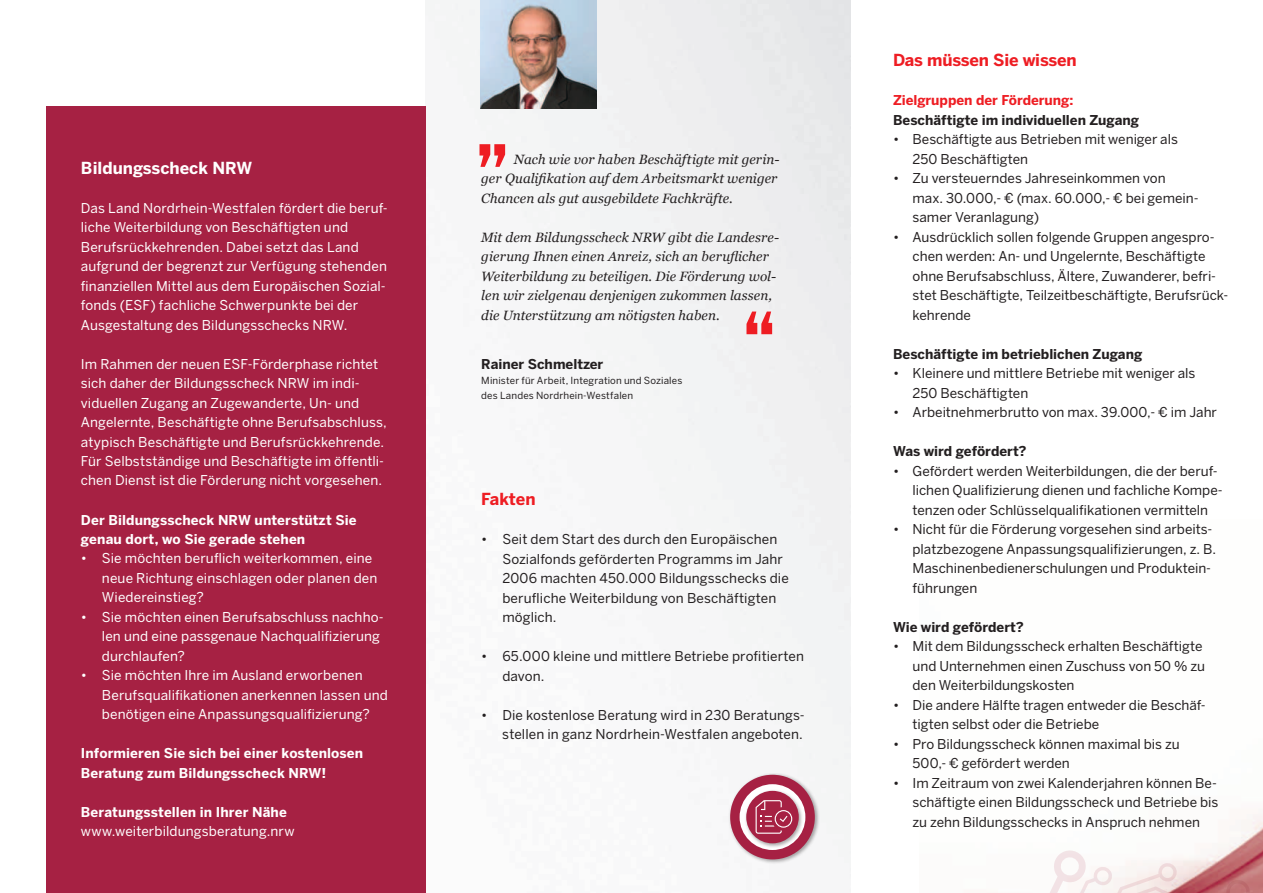
<style>
.page{position:relative;width:1263px;height:893px;background:#fff}
.page>*{position:absolute;margin:0;border:0;box-sizing:border-box;transform-origin:0 0}
.t1{font:700 16.5px "Benton Sans";letter-spacing:-.01em;color:#ee1d23}
.t2{font:700 16.5px "Benton Sans";color:#fff}
.t3{font:13.5px/19.5px "Benton Sans";color:#231f20}
.t4{font:13.5px/19.5px "Benton Sans";letter-spacing:.01em;color:#fff}
.t5{font:italic 13.5px/19.5px "Georgia";letter-spacing:.005em;color:#231f20}
.t6{font:700 13.5px/19.5px "Benton Sans";letter-spacing:.01em;color:#fff}
.t7{font:700 13.5px "Benton Sans";color:#231f20}
.t8{font:700 13.5px "Benton Sans";color:#ee1d23}
.t9{font:9.75px/15px "Benton Sans";letter-spacing:.015em;color:#231f20}
</style>
<div class="page">
<img style="left:425px;top:0;width:425px;height:893px">
<img style="left:480px;top:0;width:117px;height:108px">
<div style="left:46px;top:106px;width:379px;height:787px;background:#a62143"></div>
<img style="left:1218px;top:814px;width:45px;height:34px">
<svg style="left:1050px;top:848px;width:213px;height:45px"></svg>
<svg style="left:479px;top:144px;width:26px;height:23px"></svg>
<svg style="left:746px;top:312px;width:26px;height:22px"></svg>
<div style="left:728px;top:773px;width:92px;height:91px;background:#231f20;opacity:.4"></div>
<div style="left:730px;top:775px;width:85px;height:84px;background:#a62143;border-radius:50%"></div>
<svg style="left:739px;top:784px;width:66px;height:66px"></svg>
<div style="left:744px;top:789px;width:59px;height:59px;background:#231f20;opacity:.4"></div>
<div style="left:746px;top:791px;width:53px;height:52px;background:#a62143;border-radius:50%"></div>
<svg style="left:755px;top:800px;width:37px;height:34px"></svg>
<p class="t2" style="left:81px;top:158px;width:173px">Bildungsscheck NRW</p>
<p class="t4" style="left:81px;top:198px;width:308px">Das Land Nordrhein-Westfalen fördert die beruf&shy;liche Weiterbildung von Beschäftigten und Berufsrückkehrenden. Dabei setzt das Land aufgrund der begrenzt zur Verfügung stehenden finanziellen Mittel aus dem Europäischen Sozial&shy;fonds (ESF) fachliche Schwerpunkte bei der Ausgestaltung des Bildungsschecks NRW.</p>
<p class="t4" style="left:81px;top:354px;width:308px">Im Rahmen der neuen ESF-Förderphase richtet sich daher der Bildungsscheck NRW im indi&shy;viduellen Zugang an Zugewanderte, Un- und Angelernte, Beschäftigte ohne Berufsabschluss, atypisch Beschäftigte und Berufsrückkehrende.<br>Für Selbstständige und Beschäftigte im öffentli&shy;chen Dienst ist die Förderung nicht vorgesehen.</p>
<p class="t6" style="left:81px;top:510px;width:277px">Der Bildungsscheck NRW unterstützt Sie genau dort, wo Sie gerade stehen</p>
<p class="t4" style="left:102px;top:549px;width:277px;text-indent:-21px">• Sie möchten beruflich weiterkommen, eine neue Richtung einschlagen oder planen den<br>Wiedereinstieg?</p>
<p class="t4" style="left:102px;top:607px;width:283px;text-indent:-21px">• Sie möchten einen Berufsabschluss nachho&shy;len und eine passgenaue Nachqualifizierung durchlaufen?</p>
<p class="t4" style="left:102px;top:666px;width:287px;text-indent:-21px">• Sie möchten Ihre im Ausland erworbenen<br>Berufsqualifikationen anerkennen lassen und benötigen eine Anpassungsqualifizierung?</p>
<p class="t6" style="left:81px;top:744px;width:284px">Informieren Sie sich bei einer kostenlosen<br>Beratung zum Bildungsscheck NRW!</p>
<p class="t6" style="left:81px;top:802px;width:207px">Beratungsstellen in Ihrer Nähe</p>
<p class="t4" style="left:81px;top:822px;width:215px">www.weiterbildungsberatung.nrw</p>
<p class="t5" style="left:481px;top:149px;width:300px;text-indent:33px">Nach wie vor haben Beschäftigte mit gerin&shy;ger Qualifikation auf dem Arbeitsmarkt weniger<br>Chancen als gut ausgebildete Fachkräfte.</p>
<p class="t5" style="left:481px;top:227px;width:299px">Mit dem Bildungsscheck NRW gibt die Landesre&shy;gierung Ihnen einen Anreiz, sich an beruflicher Weiterbildung zu beteiligen. Die Förderung wol&shy;len wir zielgenau denjenigen zukommen lassen, die Unterstützung am nötigsten haben.</p>
<p class="t7" style="left:481px;top:356px;width:124px">Rainer Schmeltzer</p>
<p class="t9" style="left:481px;top:372px;width:203px">Minister für Arbeit, Integration und Soziales des Landes Nordrhein-Westfalen</p>
<p class="t1" style="left:481px;top:489px;width:56px">Fakten</p>
<p class="t3" style="left:502px;top:529px;width:288px;text-indent:-21px">• Seit dem Start des durch den Europäischen Sozialfonds geförderten Programms im Jahr 2006 machten 450.000 Bildungsschecks die berufliche Weiterbildung von Beschäftigten möglich.</p>
<p class="t3" style="left:502px;top:646px;width:303px;text-indent:-21px">• 65.000 kleine und mittlere Betriebe profitierten davon.</p>
<p class="t3" style="left:481px;top:705px;width:325px;text-align:right">• Die kostenlose Beratung wird in 230 Beratungs&shy;stellen in ganz Nordrhein-Westfalen angeboten.</p>
<p class="t1" style="left:893px;top:50px;width:185px">Das müssen Sie wissen</p>
<p class="t8" style="left:893px;top:92px;width:182px">Zielgruppen der Förderung:</p>
<p class="t7" style="left:893px;top:112px;width:248px">Beschäftigte im individuellen Zugang</p>
<p class="t3" style="left:912px;top:129px;width:267px;text-indent:-19px">• Beschäftigte aus Betrieben mit weniger als<br>250 Beschäftigten</p>
<p class="t3" style="left:912px;top:168px;width:287px;text-indent:-20px">• Zu versteuerndes Jahreseinkommen von max. 30.000,- € (max. 60.000,- € bei gemein&shy;samer Veranlagung)</p>
<p class="t3" style="left:912px;top:227px;width:317px;text-indent:-19px">• Ausdrücklich sollen folgende Gruppen angespro&shy;chen werden: An- und Ungelernte, Beschäftigte ohne Berufsabschluss, Ältere, Zuwanderer, befri&shy;stet Beschäftigte, Teilzeitbeschäftigte, Berufsrück&shy;kehrende</p>
<p class="t7" style="left:893px;top:346px;width:251px">Beschäftigte im betrieblichen Zugang</p>
<p class="t3" style="left:912px;top:363px;width:284px;text-indent:-19px">• Kleinere und mittlere Betriebe mit weniger als<br>250 Beschäftigten</p>
<p class="t3" style="left:893px;top:402px;width:325px">• Arbeitnehmerbrutto von max. 39.000,- € im Jahr</p>
<p class="t7" style="left:893px;top:443px;width:135px">Was wird gefördert?</p>
<p class="t3" style="left:912px;top:461px;width:312px;text-indent:-19px">• Gefördert werden Weiterbildungen, die der beruf&shy;lichen Qualifizierung dienen und fachliche Kompe&shy;tenzen oder Schlüsselqualifikationen vermitteln</p>
<p class="t3" style="left:912px;top:519px;width:305px;text-indent:-19px">• Nicht für die Förderung vorgesehen sind arbeits&shy;platzbezogene Anpassungsqualifizierungen, z. B.<br>Maschinenbedienerschulungen und Produktein&shy;führungen</p>
<p class="t7" style="left:893px;top:619px;width:132px">Wie wird gefördert?</p>
<p class="t3" style="left:912px;top:636px;width:294px;text-indent:-19px">• Mit dem Bildungsscheck erhalten Beschäftigte und Unternehmen einen Zuschuss von 50 % zu den Weiterbildungskosten</p>
<p class="t3" style="left:912px;top:695px;width:295px;text-indent:-19px">• Die andere Hälfte tragen entweder die Beschäf&shy;tigten selbst oder die Betriebe</p>
<p class="t3" style="left:912px;top:734px;width:269px;text-indent:-19px">• Pro Bildungsscheck können maximal bis zu<br>500,- € gefördert werden</p>
<p class="t3" style="left:912px;top:773px;width:307px;text-align:justify;text-indent:-19px">• Im Zeitraum von zwei Kalenderjahren können Be&shy;schäftigte einen Bildungsscheck und Betriebe bis zu zehn Bildungsschecks in Anspruch nehmen</p>
</div>
